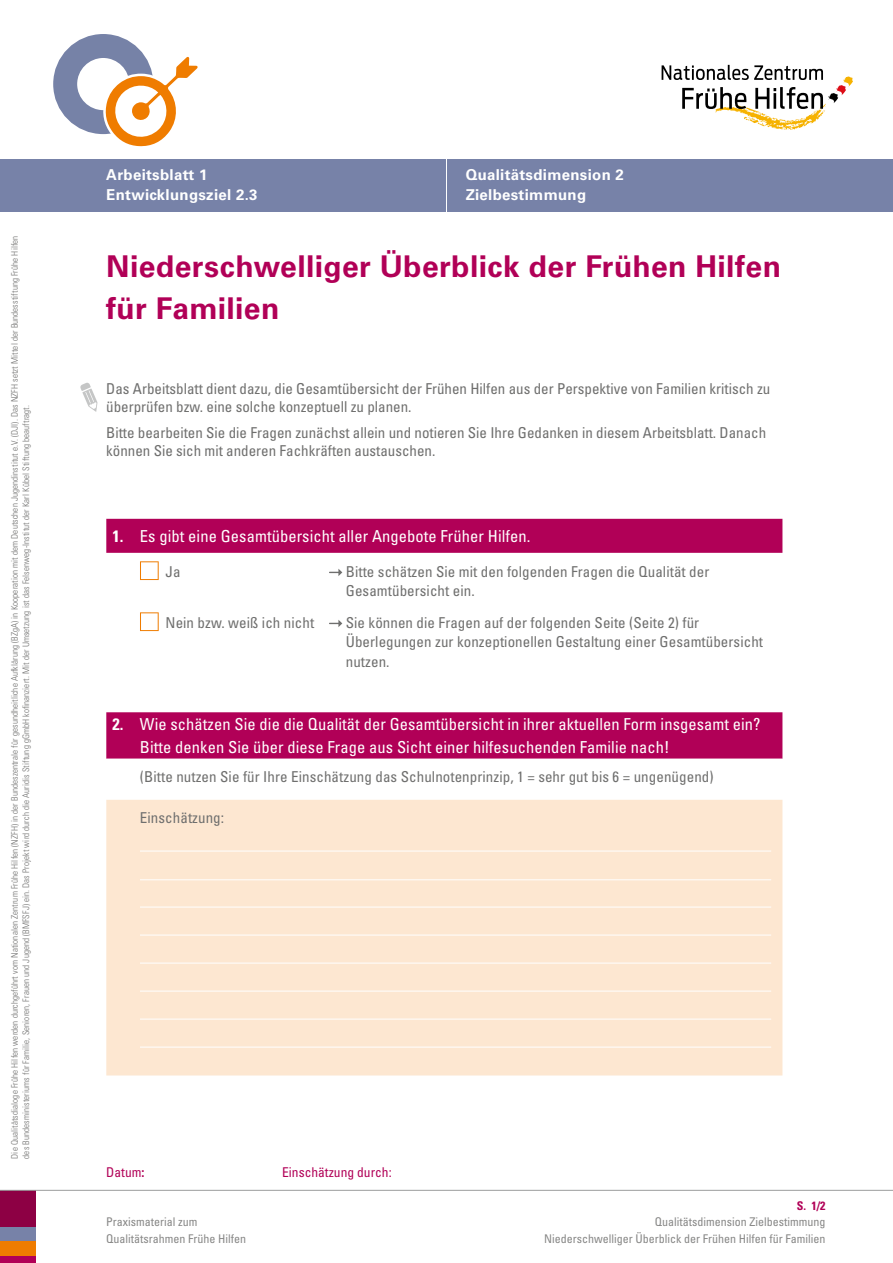
<style>
.page{position:relative;width:893px;height:1263px;background:#fff}
.page>*{position:absolute;margin:0;border:0;box-sizing:border-box;transform-origin:0 0}
.t1{font:700 30px/42px "Univers LT Std";letter-spacing:.01em;color:#b10057}
.p_TKopf{font:condensed 16.5px/22.5px "Univers LT Std";letter-spacing:.005em;color:#fff}
.p_TKopf-2{font:700 condensed 16.5px "Univers LT Std";color:#fff}
.Anleitung_Univers_condensed{font:condensed 15px/18px "Univers LT Std";color:#6f6f6e}
.P_einzug_Univers{font:condensed 15px/19.5px "Univers LT Std";letter-spacing:.005em;color:#6f6f6e}
.Text_Univers_10_13_pt{font:condensed 15px "Univers LT Std";letter-spacing:.005em;color:#6f6f6e}
.p_Bold_10_13_weiss{font:700 15px/19.5px "Univers LT Std";letter-spacing:.02em;color:#fff}
.t2{font:condensed 13.5px "Univers LT Std";color:#b10057}
.p_57_Con_8_11_Pt{font:condensed 12px/16.5px "Univers LT Std";color:#878786;text-align:right}
.t3{font:700 condensed 12px "Univers LT Std";color:#b10057}
.t4{font:300 condensed 9px/11.2px "Univers LT Std";letter-spacing:.01em;color:#6f6f6e}
.s1{font-weight:700}
</style>
<div class="page">
<div style="left:0;top:1255px;width:35px;height:8px;background:#b10057"></div>
<div style="left:0;top:1191px;width:35px;height:36px;background:#8d0044"></div>
<div style="left:0;top:1227px;width:35px;height:14px;background:#7782a8"></div>
<div style="left:0;top:1241px;width:35px;height:14px;background:#ef7c00"></div>
<div style="left:0;top:159px;width:893px;height:53px;background:#7782a8"></div>
<hr style="left:446px;top:147px;width:1px;height:74px;background:#fff">
<hr style="left:0;top:1190px;width:893px;height:1px;background:#9c9d9d">
<div style="left:53px;top:34px;width:100px;height:100px;border:24px solid #7682a7;border-radius:50%"></div>
<svg style="left:101px;top:52px;width:97px;height:95px"></svg>
<svg style="left:80px;top:383px;width:17px;height:29px"></svg>
<div style="left:106px;top:519px;width:676px;height:34px;background:#b10057"></div>
<svg style="left:140px;top:561px;width:19px;height:19px"></svg>
<svg style="left:329px;top:569px;width:13px;height:7px"></svg>
<svg style="left:140px;top:612px;width:19px;height:19px"></svg>
<svg style="left:329px;top:620px;width:13px;height:7px"></svg>
<div style="left:106px;top:712px;width:676px;height:47px;background:#b10057"></div>
<div style="left:106px;top:800px;width:676px;height:275px;background:#fde7d1"></div>
<hr style="left:140px;top:851px;width:631px;height:1px;background:#fff">
<hr style="left:140px;top:879px;width:631px;height:1px;background:#fff">
<hr style="left:140px;top:907px;width:631px;height:1px;background:#fff">
<hr style="left:140px;top:935px;width:631px;height:1px;background:#fff">
<hr style="left:140px;top:963px;width:631px;height:1px;background:#fff">
<hr style="left:140px;top:991px;width:631px;height:1px;background:#fff">
<hr style="left:140px;top:1019px;width:631px;height:1px;background:#fff">
<hr style="left:140px;top:1047px;width:631px;height:1px;background:#fff">
<svg style="left:662px;top:65px;width:191px;height:65px"></svg>
<p class="t4" style="left:9px;top:1158px;width:924px;rotate:-90deg">Die Qualitätsdialoge Frühe Hilfen werden durchgeführt vom Nationalen Zentrum Frühe Hilfen (NZFH) in der Bundeszentrale für gesundheitliche Aufklärung (BZgA) in Kooperation mit dem Deutschen Jugendinstitut e.V. (DJI). Das NZFH setzt Mittel der Bundesstiftung Frühe Hilfen des Bundesministeriums für Familie, Senioren, Frauen und Jugend (BMFSFJ) ein. Das Projekt wird durch die Auridis Stiftung gGmbH kofinanziert. Mit der Umsetzung ist das Felsenweg-Institut der Karl Kübel Stiftung beauftragt.</p>
<p class="p_Bold_10_13_weiss" style="left:106px;top:165px;width:153px">Arbeitsblatt 1<br>Entwicklungsziel 2.3</p>
<p class="p_Bold_10_13_weiss" style="left:466px;top:165px;width:160px">Qualitätsdimension 2</p>
<p class="p_Bold_10_13_weiss" style="left:466px;top:185px;width:122px">Zielbestimmung</p>
<h1 class="t1" style="left:106px;top:246px;width:676px">Niederschwelliger Überblick der Frühen Hilfen für Familien</h1>
<p class="Anleitung_Univers_condensed" style="left:106px;top:379px;width:665px">Das Arbeitsblatt dient dazu, die Gesamtübersicht der Frühen Hilfen aus der Perspektive von Familien kritisch zu überprüfen bzw. eine solche konzeptuell zu planen.</p>
<p class="Anleitung_Univers_condensed" style="left:106px;top:423px;width:661px">Bitte bearbeiten Sie die Fragen zunächst allein und notieren Sie Ihre Gedanken in diesem Arbeitsblatt. Danach können Sie sich mit anderen Fachkräften austauschen.</p>
<p class="p_TKopf-2" style="left:112px;top:526px;width:13px">1.</p>
<p class="p_TKopf" style="left:140px;top:524px;width:392px">Es gibt eine Gesamtübersicht aller Angebote Früher Hilfen.</p>
<p class="P_einzug_Univers" style="left:166px;top:561px;width:17px">Ja</p>
<p class="P_einzug_Univers" style="left:346px;top:561px;width:365px">Bitte schätzen Sie mit den folgenden Fragen die Qualität der<br>Gesamtübersicht ein.</p>
<p class="P_einzug_Univers" style="left:166px;top:612px;width:150px">Nein bzw. weiß ich nicht</p>
<p class="P_einzug_Univers" style="left:346px;top:612px;width:419px">Sie können die Fragen auf der folgenden Seite (Seite 2) für<br>Überlegungen zur konzeptionellen Gestaltung einer Gesamtübersicht nutzen.</p>
<p class="p_TKopf-2" style="left:112px;top:714px;width:13px">2.</p>
<p class="p_TKopf" style="left:140px;top:713px;width:622px">Wie schätzen Sie die die Qualität der Gesamtübersicht in ihrer aktuellen Form insgesamt ein?<br>Bitte denken Sie über diese Frage aus Sicht einer hilfesuchenden Familie nach!</p>
<p class="Text_Univers_10_13_pt" style="left:140px;top:767px;width:575px">(Bitte nutzen Sie für Ihre Einschätzung das Schulnotenprinzip, 1 = sehr gut bis 6 = ungenügend)</p>
<h3 class="Anleitung_Univers_condensed" style="left:140px;top:809px;width:86px">Einschätzung:</h3>
<h3 class="t2" style="left:106px;top:1163px;width:40px">Datum<span class="s1">:</span></h3>
<h3 class="t2" style="left:282px;top:1163px;width:111px">Einschätzung durch:</h3>
<p class="p_57_Con_8_11_Pt" style="left:106px;top:1213px;width:141px;text-align:left">Praxismaterial zum<br>Qualitätsrahmen Frühe Hilfen</p>
<h3 class="t3" style="left:797px;top:1198px;width:30px">S. 1/2</h3>
<h3 class="p_57_Con_8_11_Pt" style="left:544px;top:1213px;width:283px">Qualitätsdimension Zielbestimmung<br>Niederschwelliger Überblick der Frühen Hilfen für Familien</h3>
</div>
